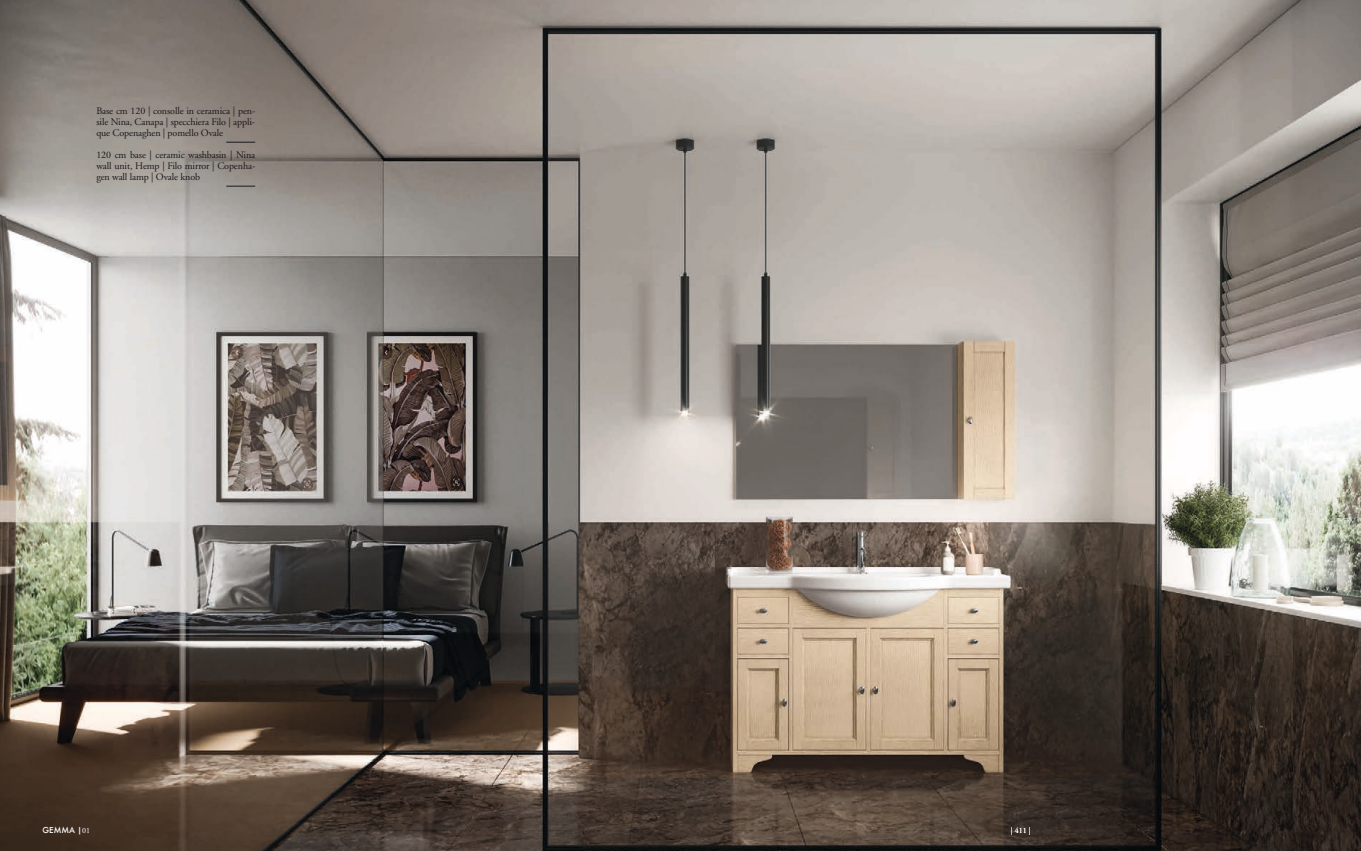
<style>
.page{position:relative;width:1361px;height:851px;background:#fff}
.page>*{position:absolute;margin:0;border:0;box-sizing:border-box;transform-origin:0 0}
.t1{font:10px/11px "Adobe Garamond";letter-spacing:-.01em;color:#1b181c;text-align:justify}
.t2{font:500 8px "Futura";color:#fff}
.t3{font:8px "Adobe Garamond";color:#fff}
.s1{font-family:"Adobe Garamond";font-weight:400}
</style>
<div class="page">
<img style="left:0;top:0;width:1361px;height:850px">
<svg style="left:226px;top:142px;width:29px;height:1px"></svg>
<svg style="left:226px;top:186px;width:29px;height:1px"></svg>
<p class="t1" style="left:96px;top:105px;width:160px">Base cm 120 | consolle in ceramica | pen&shy;sile Nina, Canapa | specchiera Filo | appli&shy;que Copenaghen | pomello Ovale</p>
<p class="t1" style="left:96px;top:149px;width:160px">120 cm base | ceramic washbasin | Nina wall unit, Hemp | Filo mirror | Copenha&shy;gen wall lamp | Ovale knob</p>
<p class="t2" style="left:43px;top:824px;width:49px">GEMMA |<span class="s1">01</span></p>
<p class="t3" style="left:1011px;top:825px;width:21px">| 411 |</p>
</div>
